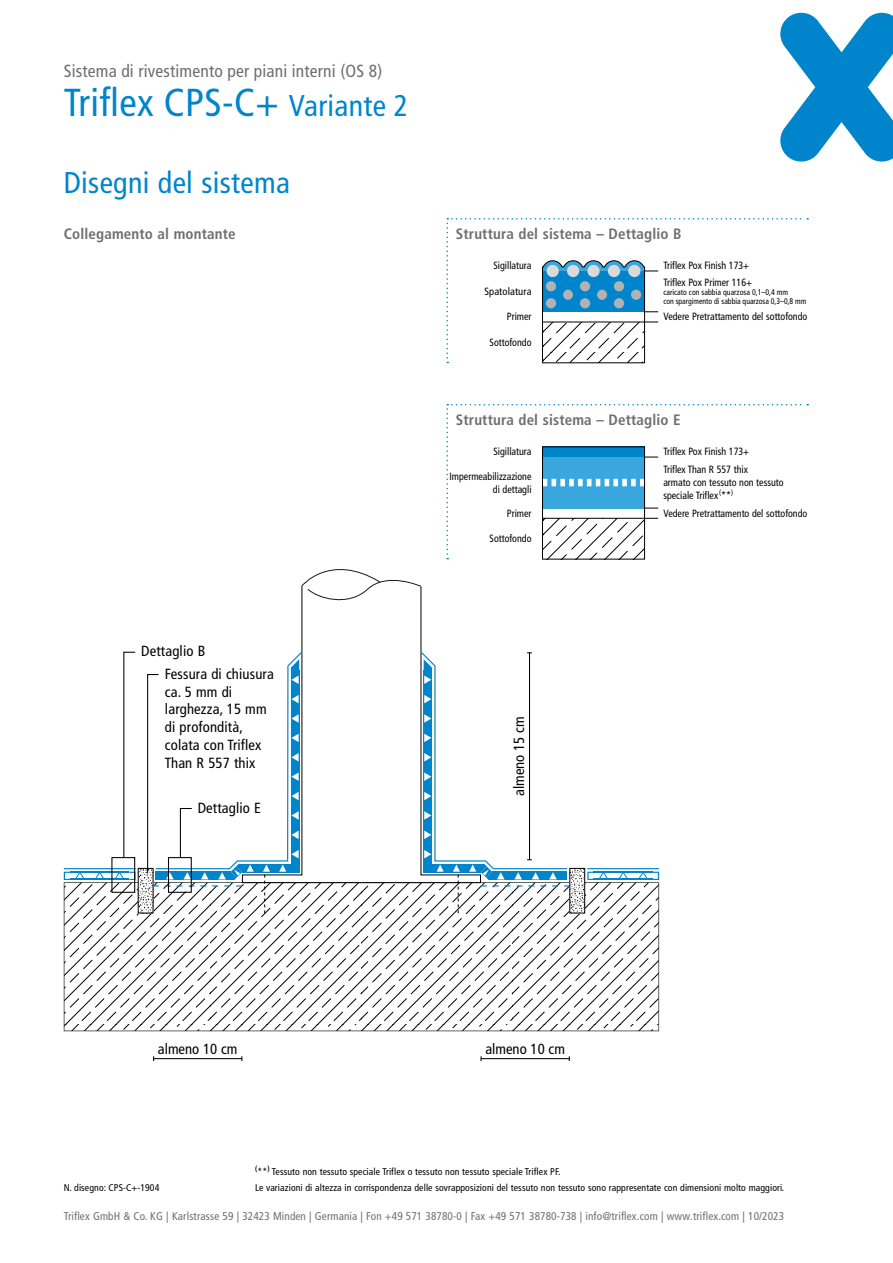
<style>
.page{position:relative;width:893px;height:1263px;background:#fff}
.page>*{position:absolute;margin:0;border:0;box-sizing:border-box;transform-origin:0 0}
.t1{font:condensed 39px "Frutiger LT Pro";letter-spacing:.01em;color:#0085cd}
.t2{font:condensed 30px "Frutiger LT Pro";letter-spacing:.01em;color:#0085cd}
.t3{font:condensed 17.55px "Frutiger LT Pro";letter-spacing:.01em;color:#6f6f6e}
.t4{font:700 condensed 15px "Frutiger LT Pro";letter-spacing:.01em;color:#6f6f6e}
.t5{font:condensed 14.7px/17.9px "Frutiger LT Pro";letter-spacing:.01em;color:#000}
.t6{font:condensed 11.25px "Frutiger LT Pro";letter-spacing:.01em;color:#6f6f6e}
.t7{font:condensed 10.5px/12.8px "Frutiger LT Pro";color:#000;text-align:right;scale:.95 1}
.t8{font:condensed 10.5px "Frutiger LT Pro";color:#000}
.t9{font:condensed 9.75px "Frutiger LT Pro";letter-spacing:.01em;color:#000}
.t10{font:condensed 8.25px/9px "Frutiger LT Pro";color:#000;scale:.95 1}
.s1{font-size:30px}
</style>
<div class="page">
<svg style="left:780px;top:13px;width:113px;height:149px"></svg>
<svg style="left:64px;top:882px;width:595px;height:149px"></svg>
<svg style="left:64px;top:871px;width:72px;height:9px"></svg>
<svg style="left:587px;top:871px;width:72px;height:9px"></svg>
<hr style="left:64px;top:868px;width:72px;height:1px;background:#0085cd">
<hr style="left:587px;top:868px;width:72px;height:1px;background:#0085cd">
<svg style="left:571px;top:870px;width:12px;height:41px"></svg>
<div style="left:569px;top:868px;width:16px;height:45px;border:1px solid #000"></div>
<svg style="left:140px;top:870px;width:7px;height:41px"></svg>
<div style="left:138px;top:868px;width:15px;height:45px;border:1px solid #000"></div>
<div style="left:111px;top:857px;width:24px;height:36px;border:1px solid #000"></div>
<svg style="left:123px;top:651px;width:13px;height:207px"></svg>
<svg style="left:147px;top:569px;width:422px;height:345px"></svg>
<hr style="left:154px;top:1058px;width:88px;height:1px;background:#000">
<hr style="left:481px;top:1058px;width:88px;height:1px;background:#000">
<svg style="left:446px;top:404px;width:362px;height:155px"></svg>
<div style="left:542px;top:446px;width:103px;height:113px;border:1px solid #000"></div>
<svg style="left:446px;top:218px;width:362px;height:145px"></svg>
<div style="left:547px;top:265px;width:12px;height:12px;background:#dadada;border-radius:50%"></div>
<div style="left:567px;top:265px;width:12px;height:12px;background:#dadada;border-radius:50%"></div>
<div style="left:587px;top:265px;width:13px;height:12px;background:#dadada;border-radius:50%"></div>
<div style="left:608px;top:265px;width:12px;height:12px;background:#dadada;border-radius:50%"></div>
<div style="left:628px;top:265px;width:12px;height:12px;background:#dadada;border-radius:50%"></div>
<h3 class="t3" style="left:64px;top:61px;width:320px">Sistema di rivestimento per piani interni (OS 8)</h3>
<h1 class="t1" style="left:64px;top:80px;width:346px">Triflex CPS-C+ <span class="s1">Variante 2</span></h1>
<h2 class="t2" style="left:64px;top:165px;width:228px">Disegni del sistema</h2>
<h3 class="t4" style="left:64px;top:224px;width:173px">Collegamento al montante</h3>
<h3 class="t5" style="left:165px;top:640px;width:110px;line-height:22.4px;text-indent:-24px">Dettaglio B<br>Fessura di chiusura</h3>
<h3 class="t5" style="left:165px;top:683px;width:103px">ca. 5 mm di larghezza, 15 mm di profondità, colata con Triflex<br>Than R 557 thix</h3>
<h3 class="t5" style="left:198px;top:799px;width:65px">Dettaglio E</h3>
<h3 class="t4" style="left:456px;top:224px;width:227px">Struttura del sistema – Dettaglio B</h3>
<p class="t7" style="left:493px;top:259px;width:42px">Sigillatura</p>
<p class="t8" style="left:484px;top:285px;width:49px">Spatolatura</p>
<p class="t7" style="left:507px;top:310px;width:27px">Primer</p>
<p class="t7" style="left:490px;top:336px;width:46px">Sottofondo</p>
<p class="t7" style="left:663px;top:259px;width:92px">Triflex Pox Finish 173+</p>
<p class="t7" style="left:663px;top:276px;width:95px">Triflex Pox Primer 116+</p>
<p class="t10" style="left:663px;top:287px;width:152px">caricato con sabbia quarzosa 0,1–0,4 mm<br>con spargimento di sabbia quarzosa 0,3–0,8 mm</p>
<p class="t7" style="left:663px;top:310px;width:153px">Vedere Pretrattamento del sottofondo</p>
<h3 class="t4" style="left:456px;top:410px;width:226px">Struttura del sistema – Dettaglio E</h3>
<p class="t7" style="left:493px;top:445px;width:42px">Sigillatura</p>
<p class="t7" style="left:663px;top:445px;width:92px">Triflex Pox Finish 173+</p>
<p class="t7" style="left:449px;top:470px;width:88px">Impermeabilizzazione di dettagli</p>
<p class="t7" style="left:663px;top:463px;width:128px;text-align:left">Triflex Than R 557 thix<br>armato con tessuto non tessuto speciale Triflex<sup>(</sup>**<sup>)</sup></p>
<p class="t7" style="left:507px;top:507px;width:27px">Primer</p>
<p class="t7" style="left:490px;top:532px;width:46px">Sottofondo</p>
<h3 class="t5" style="left:510px;top:796px;width:81px;rotate:-90deg">almeno 15 cm</h3>
<p class="t7" style="left:663px;top:507px;width:153px">Vedere Pretrattamento del sottofondo</p>
<h3 class="t5" style="left:158px;top:1040px;width:81px">almeno 10 cm</h3>
<h3 class="t5" style="left:485px;top:1040px;width:81px">almeno 10 cm</h3>
<p class="t9" style="left:64px;top:1181px;width:97px">N. disegno: CPS-C+-1904</p>
<p class="t9" style="left:255px;top:1166px;width:307px"><sup>(</sup>**<sup>)</sup> Tessuto non tessuto speciale Triflex o tessuto non tessuto speciale Triflex PF.</p>
<p class="t9" style="left:255px;top:1181px;width:531px">Le variazioni di altezza in corrispondenza delle sovrapposizioni del tessuto non tessuto sono rappresentate con dimensioni molto maggiori.</p>
<p class="t6" style="left:64px;top:1210px;width:722px">Triflex GmbH &amp; Co. KG | Karlstrasse 59 | 32423 Minden | Germania | Fon +49 571 38780-0 | Fax +49 571 38780-738 | info@triflex.com | www.triflex.com | 10/2023</p>
</div>
